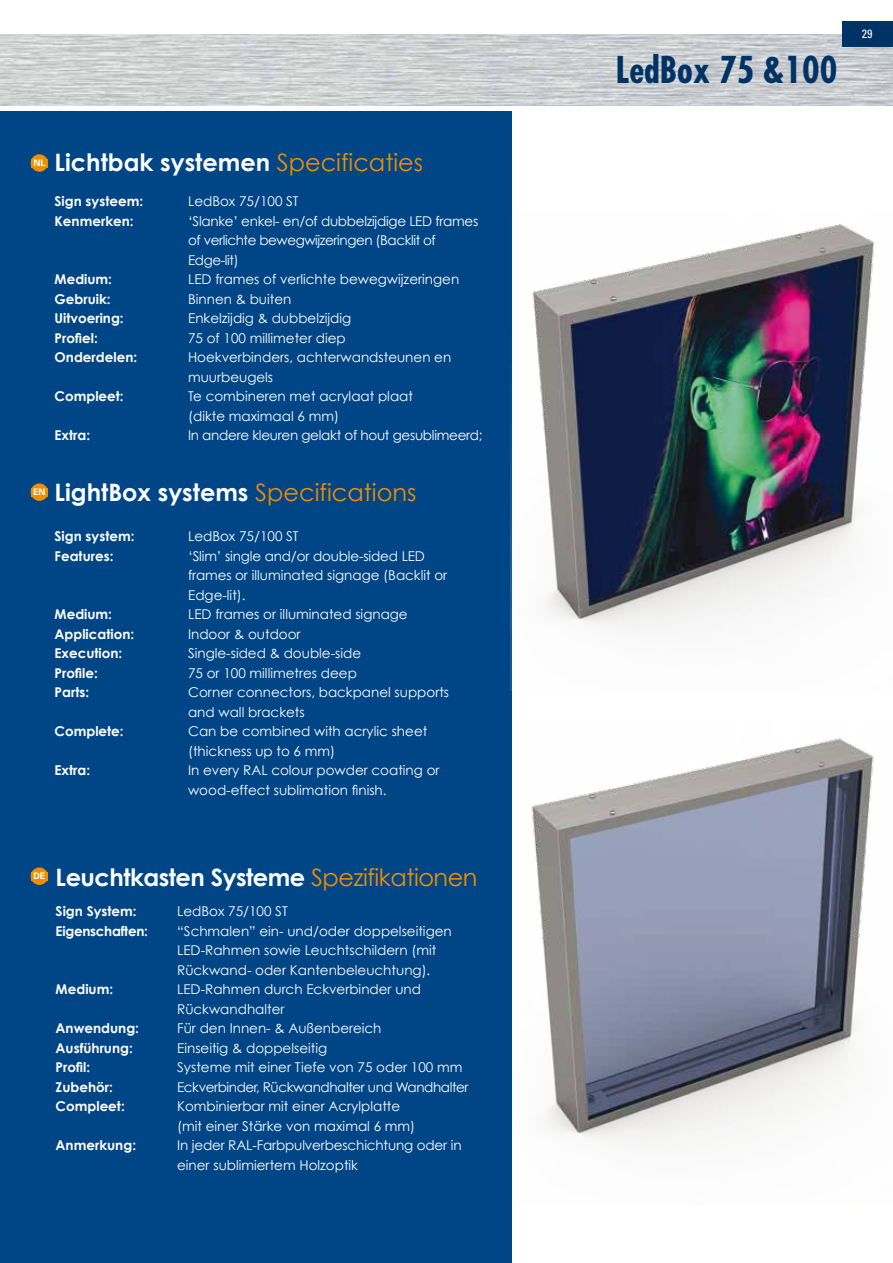
<style>
.page{position:relative;width:893px;height:1263px;background:#fff}
.page>*{position:absolute;margin:0;border:0;box-sizing:border-box;transform-origin:0 0}
.t1{font:700 condensed 36px "Futura";color:#003365}
.t2{font:700 24px "Century Gothic";color:#fff}
.t3{font:700 24px "Century Gothic";letter-spacing:-.02em;color:#fff}
.t4{font:13.5px/19.5px "Century Gothic";color:#fff}
.t5{font:700 13.5px "Century Gothic";color:#fff}
.t6{font:13.5px/19.5px "Century Gothic";letter-spacing:-.03em;color:#fff}
.t7{font:13.5px "Century Gothic";letter-spacing:-.02em;color:#fff}
.t8{font:700 13.5px "Century Gothic";letter-spacing:-.02em;color:#fff}
.t9{font:condensed 12px "Univers";color:#fff}
.t10{font:700 9px "Univers LT Std";color:#fff}
.s1{font-weight:400;color:#f18e00}
</style>
<div class="page">
<img style="left:0;top:34px;width:893px;height:71px">
<img style="left:0;top:983px;width:1px;height:280px">
<div style="left:1px;top:112px;width:511px;height:1151px;background:#004687"></div>
<div style="left:31px;top:154px;width:17px;height:18px;background:#f18e00;border-radius:50%"></div>
<div style="left:31px;top:159px;width:16px;height:8px;background:#f18e00"></div>
<div style="left:31px;top:483px;width:17px;height:18px;background:#f18e00;border-radius:50%"></div>
<div style="left:31px;top:488px;width:16px;height:8px;background:#f18e00"></div>
<div style="left:31px;top:867px;width:17px;height:18px;background:#f18e00;border-radius:50%"></div>
<div style="left:31px;top:872px;width:16px;height:8px;background:#f18e00"></div>
<div style="left:842px;top:21px;width:51px;height:26px;background:#003365"></div>
<img style="left:510px;top:224px;width:365px;height:466px">
<img style="left:531px;top:738px;width:343px;height:405px">
<p class="t10" style="left:33px;top:158px;width:14px">NL</p>
<h2 class="t2" style="left:55px;top:148px;width:370px">Lichtbak systemen <span class="s1">Specificaties</span></h2>
<p class="t5" style="left:55px;top:193px;width:90px">Sign systeem:</p>
<p class="t4" style="left:188px;top:191px;width:112px">LedBox 75/100 ST</p>
<p class="t5" style="left:55px;top:212px;width:81px">Kenmerken:</p>
<p class="t6" style="left:188px;top:211px;width:292px">‘Slanke’ enkel- en/of dubbelzijdige LED frames of verlichte bewegwijzeringen (Backlit of<br>Edge-lit)</p>
<p class="t5" style="left:55px;top:271px;width:59px">Medium:</p>
<p class="t4" style="left:188px;top:269px;width:273px">LED frames of verlichte bewegwijzeringen</p>
<p class="t5" style="left:55px;top:290px;width:58px">Gebruik:</p>
<p class="t4" style="left:188px;top:289px;width:105px">Binnen &amp; buiten</p>
<p class="t5" style="left:55px;top:310px;width:71px">Uitvoering:</p>
<p class="t4" style="left:188px;top:308px;width:165px">Enkelzijdig &amp; dubbelzijdig</p>
<p class="t5" style="left:55px;top:329px;width:45px">Profiel:</p>
<p class="t4" style="left:188px;top:328px;width:159px">75 of 100 millimeter diep</p>
<p class="t5" style="left:55px;top:349px;width:84px">Onderdelen:</p>
<p class="t4" style="left:188px;top:347px;width:265px">Hoekverbinders, achterwandsteunen en muurbeugels</p>
<p class="t5" style="left:55px;top:388px;width:71px">Compleet:</p>
<p class="t4" style="left:188px;top:386px;width:226px">Te combineren met acrylaat plaat (dikte maximaal 6 mm)</p>
<p class="t5" style="left:55px;top:427px;width:37px">Extra:</p>
<p class="t7" style="left:188px;top:427px;width:296px">In andere kleuren gelakt of hout gesublimeerd;</p>
<p class="t10" style="left:33px;top:487px;width:14px">EN</p>
<h2 class="t2" style="left:55px;top:478px;width:363px">LightBox systems <span class="s1">Specifications</span></h2>
<p class="t5" style="left:55px;top:528px;width:81px">Sign system:</p>
<p class="t4" style="left:188px;top:526px;width:112px">LedBox 75/100 ST</p>
<p class="t5" style="left:55px;top:547px;width:60px">Features:</p>
<p class="t4" style="left:188px;top:546px;width:261px">‘Slim’ single and/or double-sided LED frames or illuminated signage (Backlit or<br>Edge-lit).</p>
<p class="t5" style="left:55px;top:606px;width:59px">Medium:</p>
<p class="t4" style="left:188px;top:604px;width:221px">LED frames or illuminated signage</p>
<p class="t5" style="left:55px;top:625px;width:81px">Application:</p>
<p class="t4" style="left:188px;top:624px;width:114px">Indoor &amp; outdoor</p>
<p class="t5" style="left:55px;top:645px;width:69px">Execution:</p>
<p class="t4" style="left:188px;top:643px;width:175px">Single-sided &amp; double-side</p>
<p class="t5" style="left:55px;top:664px;width:45px">Profile:</p>
<p class="t4" style="left:188px;top:663px;width:170px">75 or 100 millimetres deep</p>
<p class="t5" style="left:55px;top:684px;width:36px">Parts:</p>
<p class="t4" style="left:188px;top:682px;width:263px">Corner connectors, backpanel supports and wall brackets</p>
<p class="t5" style="left:55px;top:723px;width:71px">Complete:</p>
<p class="t4" style="left:188px;top:721px;width:241px">Can be combined with acrylic sheet (thickness up to 6 mm)</p>
<p class="t5" style="left:55px;top:762px;width:37px">Extra:</p>
<p class="t4" style="left:188px;top:760px;width:253px">In every RAL colour powder coating or wood-effect sublimation finish.</p>
<p class="t10" style="left:33px;top:871px;width:13px">DE</p>
<h2 class="t3" style="left:56px;top:862px;width:423px">Leuchtkasten Systeme <span class="s1">Spezifikationen</span></h2>
<p class="t5" style="left:56px;top:903px;width:82px">Sign System:</p>
<p class="t4" style="left:177px;top:901px;width:112px">LedBox 75/100 ST</p>
<p class="t8" style="left:56px;top:922px;width:94px">Eigenschaften:</p>
<p class="t4" style="left:177px;top:921px;width:276px">“Schmalen” ein- und/oder doppelseitigen<br>LED-Rahmen sowie Leuchtschildern (mit<br>Rückwand- oder Kantenbeleuchtung).</p>
<p class="t5" style="left:56px;top:981px;width:59px">Medium:</p>
<p class="t4" style="left:177px;top:979px;width:245px">LED-Rahmen durch Eckverbinder und<br>Rückwandhalter</p>
<p class="t5" style="left:56px;top:1020px;width:85px">Anwendung:</p>
<p class="t4" style="left:177px;top:1018px;width:206px">Für den Innen- &amp; Außenbereich</p>
<p class="t5" style="left:56px;top:1039px;width:79px">Ausführung:</p>
<p class="t4" style="left:177px;top:1038px;width:151px">Einseitig &amp; doppelseitig</p>
<p class="t5" style="left:56px;top:1059px;width:36px">Profil:</p>
<p class="t4" style="left:177px;top:1057px;width:287px">Systeme mit einer Tiefe von 75 oder 100 mm</p>
<p class="t5" style="left:56px;top:1078px;width:59px">Zubehör:</p>
<p class="t6" style="left:177px;top:1077px;width:293px">Eckverbinder, Rückwandhalter und Wandhalter</p>
<p class="t5" style="left:56px;top:1098px;width:71px">Compleet:</p>
<p class="t4" style="left:177px;top:1096px;width:240px">Kombinierbar mit einer Acrylplatte (mit einer Stärke von maximal 6 mm)</p>
<p class="t5" style="left:56px;top:1137px;width:82px">Anmerkung:</p>
<p class="t4" style="left:177px;top:1135px;width:286px">In jeder RAL-Farbpulverbeschichtung oder in einer sublimiertem Holzoptik</p>
<h1 class="t1" style="left:616px;top:47px;width:223px">LedBox 75 &amp;100</h1>
<p class="t9" style="left:862px;top:26px;width:12px">29</p>
<p class="t9" style="left:863px;top:26px;width:7px">1</p>
</div>
